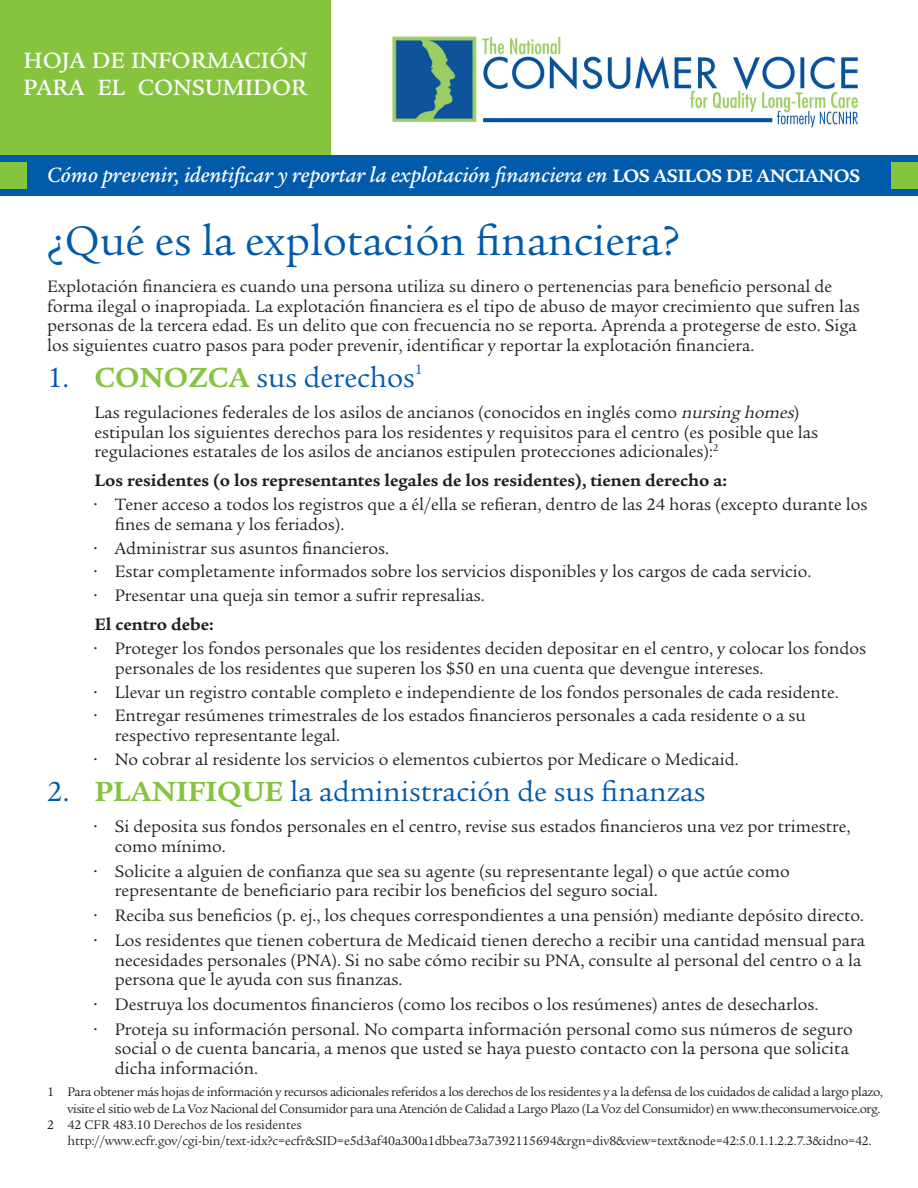
<style>
.page{position:relative;width:918px;height:1188px;background:#fff}
.page>*{position:absolute;margin:0;border:0;box-sizing:border-box;transform-origin:0 0}
.main_header{font:45px "Legacy Serif Std";color:#015aaa}
.section_headers{font:30px "Legacy Serif Std";color:#015aaa}
.t1{font:500 24px/27px "Legacy Serif Std";color:#fff}
.subheader{font:italic 500 22.5px "Legacy Serif Std";color:#fff}
.body{font:18px/19.5px "Legacy Serif Std";color:#231f20}
.body_indent{font:18px/19.5px "Legacy Serif Std";color:#231f20}
.body_indent-2{font:700 18px "Legacy Serif Std";color:#231f20}
.t2{font:13.5px/16.2px "Legacy Serif Std";letter-spacing:-.03em;color:#231f20;text-align:right}
.t3{font:13.5px/16.2px "Legacy Serif Std";letter-spacing:-.01em;color:#231f20}
.s1{font-weight:700;font-style:normal;font-size:19.5px}
.s2{font-weight:700;color:#86c43f}
.s3{font-style:italic}
</style>
<div class="page">
<img style="left:392px;top:36px;width:466px;height:92px">
<div style="left:0;top:0;width:331px;height:155px;background:#86c43f"></div>
<div style="left:0;top:155px;width:918px;height:41px;background:#015aaa"></div>
<div style="left:0;top:162px;width:27px;height:27px;background:#86c43f"></div>
<div style="left:891px;top:162px;width:27px;height:27px;background:#86c43f"></div>
<p class="t1" style="left:24px;top:47px;width:285px">HOJA DE INFORMACIÓN<br>PARA EL CONSUMIDOR</p>
<p class="subheader" style="left:47px;top:162px;width:815px">Cómo prevenir, identificar y reportar la explotación financiera en <span class="s1">LOS ASILOS DE ANCIANOS</span></p>
<p class="main_header" style="left:47px;top:215px;width:634px">¿Qué es la explotación financiera?</p>
<p class="body" style="left:47px;top:277px;width:814px">Explotación financiera es cuando una persona utiliza su dinero o pertenencias para beneficio personal de forma ilegal o inapropiada. La explotación financiera es el tipo de abuso de mayor crecimiento que sufren las personas de la tercera edad. Es un delito que con frecuencia no se reporta. Aprenda a protegerse de esto. Siga los siguientes cuatro pasos para poder prevenir, identificar y reportar la explotación financiera.</p>
<p class="section_headers" style="left:47px;top:360px;width:377px">1. <span class="s2">CONOZCA</span> sus derechos<sup>1</sup></p>
<p class="body_indent" style="left:94px;top:403px;width:725px">Las regulaciones federales de los asilos de ancianos (conocidos en inglés como <span class="s3">nursing homes</span>) estipulan los siguientes derechos para los residentes y requisitos para el centro (es posible que las regulaciones estatales de los asilos de ancianos estipulen protecciones adicionales):<sup>2</sup></p>
<p class="body_indent-2" style="left:94px;top:470px;width:634px">Los residentes (o los representantes legales de los residentes), tienen derecho a:</p>
<p class="body" style="left:115px;top:495px;width:754px;text-indent:-20px">• Tener acceso a todos los registros que a él/ella se refieran, dentro de las 24 horas (excepto durante los fines de semana y los feriados).</p>
<p class="body" style="left:94px;top:538px;width:296px">• Administrar sus asuntos financieros.</p>
<p class="body" style="left:94px;top:562px;width:719px">• Estar completamente informados sobre los servicios disponibles y los cargos de cada servicio.</p>
<p class="body" style="left:94px;top:586px;width:392px">• Presentar una queja sin temor a sufrir represalias.</p>
<p class="body_indent-2" style="left:94px;top:614px;width:121px">El centro debe:</p>
<p class="body" style="left:115px;top:639px;width:753px;text-indent:-20px">• Proteger los fondos personales que los residentes deciden depositar en el centro, y colocar los fondos personales de los residentes que superen los $50 en una cuenta que devengue intereses.</p>
<p class="body" style="left:94px;top:682px;width:746px">• Llevar un registro contable completo e independiente de los fondos personales de cada residente.</p>
<p class="body" style="left:115px;top:706px;width:693px;text-indent:-20px">• Entregar resúmenes trimestrales de los estados financieros personales a cada residente o a su respectivo representante legal.</p>
<p class="body" style="left:94px;top:749px;width:646px">• No cobrar al residente los servicios o elementos cubiertos por Medicare o Medicaid.</p>
<p class="section_headers" style="left:47px;top:774px;width:660px">2. <span class="s2">PLANIFIQUE</span> la administración de sus finanzas</p>
<p class="body" style="left:115px;top:817px;width:737px;text-indent:-20px">• Si deposita sus fondos personales en el centro, revise sus estados financieros una vez por trimestre, como mínimo.</p>
<p class="body" style="left:115px;top:861px;width:677px;text-indent:-20px">• Solicite a alguien de confianza que sea su agente (su representante legal) o que actúe como representante de beneficiario para recibir los beneficios del seguro social.</p>
<p class="body" style="left:94px;top:906px;width:771px">• Reciba sus beneficios (p. ej., los cheques correspondientes a una pensión) mediante depósito directo.</p>
<p class="body" style="left:115px;top:931px;width:752px;text-indent:-20px">• Los residentes que tienen cobertura de Medicaid tienen derecho a recibir una cantidad mensual para necesidades personales (PNA). Si no sabe cómo recibir su PNA, consulte al personal del centro o a la persona que le ayuda con sus finanzas.</p>
<p class="body" style="left:94px;top:995px;width:725px">• Destruya los documentos financieros (como los recibos o los resúmenes) antes de desecharlos.</p>
<p class="body" style="left:115px;top:1020px;width:739px;text-indent:-20px">• Proteja su información personal. No comparta información personal como sus números de seguro social o de cuenta bancaria, a menos que usted se haya puesto contacto con la persona que solicita dicha información.</p>
<p class="t2" style="left:47px;top:1084px;width:837px">1 Para obtener más hojas de información y recursos adicionales referidos a los derechos de los residentes y a la defensa de los cuidados de calidad a largo plazo, visite el sitio web de La Voz Nacional del Consumidor para una Atención de Calidad a Largo Plazo (La Voz del Consumidor) en www.theconsumervoice.org.</p>
<p class="t3" style="left:68px;top:1117px;width:806px;text-indent:-20px">2 42 CFR 483.10 Derechos de los residentes http://www.ecfr.gov/cgi-bin/text-idx?c=ecfr&amp;SID=e5d3af40a300a1dbbea73a7392115694&amp;rgn=div8&amp;view=text&amp;node=42:5.0.1.1.2.2.7.3&amp;idno=42.</p>
</div>
